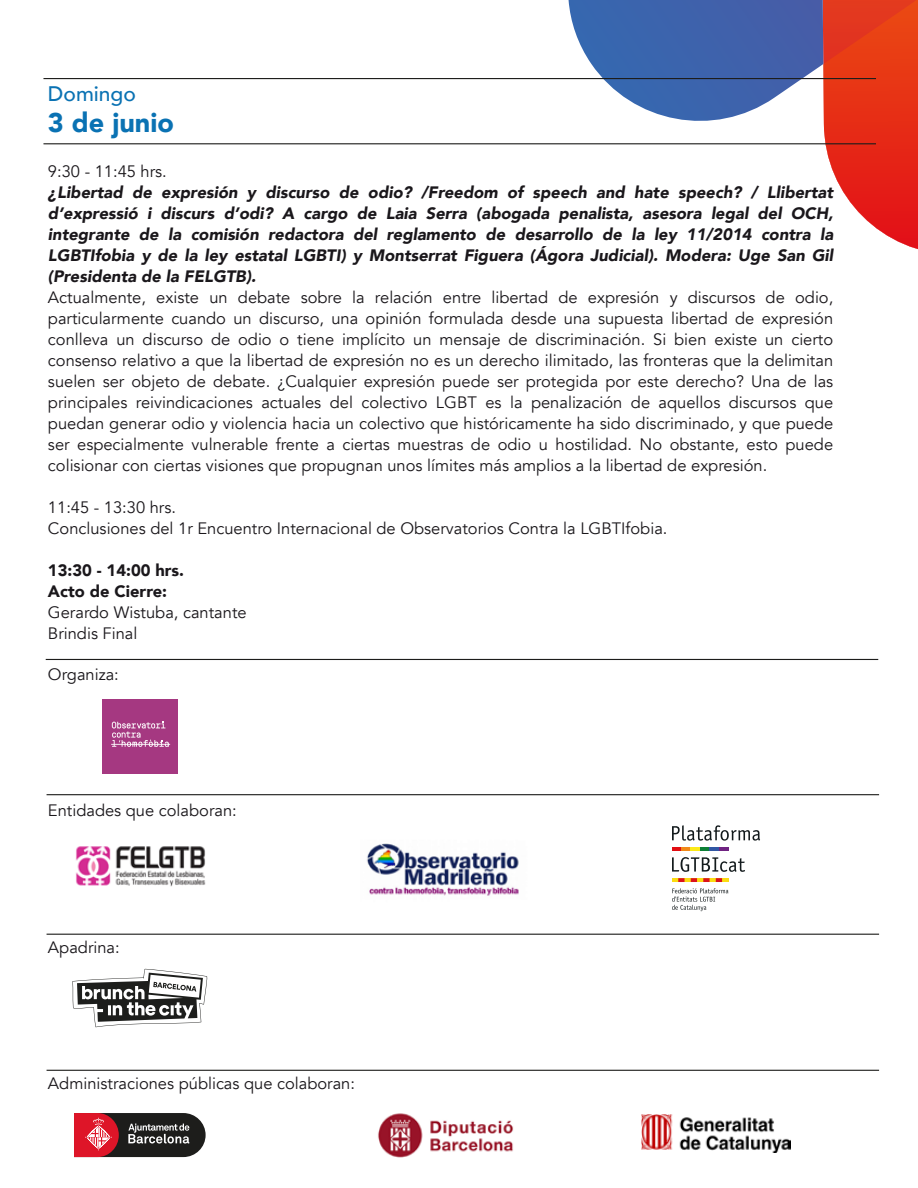
<style>
.page{position:relative;width:918px;height:1188px;background:#fff}
.page>*{position:absolute;margin:0;border:0;box-sizing:border-box;transform-origin:0 0}
.t1{font:900 27px "Avenir";color:#0a72b3}
.t2{font:500 21px "Avenir";color:#0a72b3}
.t3{font:16.5px/21px "Avenir";color:#1a171b}
.t4{font:italic 900 16.5px/21px "Avenir";color:#1a171b;text-align:justify}
.t5{font:900 16.5px/21px "Avenir";color:#1a171b}
</style>
<div class="page">
<svg style="left:547px;top:0;width:371px;height:249px"></svg>
<img style="left:75px;top:846px;width:131px;height:41px">
<img style="left:366px;top:843px;width:153px;height:53px">
<hr style="left:43px;top:143px;width:833px;height:1px;background:#1d1d1b">
<hr style="left:43px;top:78px;width:833px;height:1px;background:#1d1d1b">
<hr style="left:46px;top:659px;width:832px;height:1px;background:#1d1d1b">
<hr style="left:47px;top:934px;width:832px;height:1px;background:#1d1d1b">
<hr style="left:47px;top:1070px;width:832px;height:1px;background:#1d1d1b">
<hr style="left:47px;top:794px;width:832px;height:1px;background:#1d1d1b">
<div style="left:102px;top:700px;width:76px;height:74px;background:#a53881"></div>
<svg style="left:111px;top:722px;width:59px;height:25px"></svg>
<img style="left:378px;top:1113px;width:136px;height:45px">
<img style="left:642px;top:1115px;width:149px;height:38px">
<svg style="left:74px;top:1113px;width:132px;height:44px;background:#723c40"></svg>
<svg style="left:672px;top:825px;width:88px;height:16px"></svg>
<hr style="left:672px;top:878px;width:56px;height:4px;background:#fbdc11">
<svg style="left:678px;top:878px;width:7px;height:4px"></svg>
<svg style="left:691px;top:878px;width:6px;height:4px"></svg>
<svg style="left:703px;top:878px;width:7px;height:4px"></svg>
<svg style="left:716px;top:878px;width:6px;height:4px"></svg>
<svg style="left:672px;top:847px;width:9px;height:4px"></svg>
<hr style="left:681px;top:847px;width:10px;height:4px;background:#f18918">
<svg style="left:691px;top:847px;width:9px;height:4px"></svg>
<hr style="left:700px;top:847px;width:10px;height:4px;background:#0c8036">
<svg style="left:710px;top:847px;width:18px;height:4px"></svg>
<svg style="left:672px;top:857px;width:73px;height:15px"></svg>
<svg style="left:672px;top:888px;width:56px;height:23px"></svg>
<svg style="left:72px;top:969px;width:135px;height:58px"></svg>
<p class="t2" style="left:48px;top:75px;width:89px">Domingo</p>
<h1 class="t1" style="left:48px;top:100px;width:127px">3 de junio</h1>
<p class="t3" style="left:48px;top:161px;width:120px">9:30 - 11:45 hrs.</p>
<p class="t4" style="left:48px;top:182px;width:787px">¿Libertad de expresión y discurso de odio? /Freedom of speech and hate speech? / Llibertat d’expressió i discurs d’odi? A cargo de Laia Serra (abogada penalista, asesora legal del OCH, integrante de la comisión redactora del reglamento de desarrollo de la ley 11/2014 contra la LGBTIfobia y de la ley estatal LGBTI) y Montserrat Figuera (Ágora Judicial). Modera: Uge San Gil (Presidenta de la FELGTB).</p>
<p class="t3" style="left:48px;top:287px;width:787px;text-align:justify">Actualmente, existe un debate sobre la relación entre libertad de expresión y discursos de odio, particularmente cuando un discurso, una opinión formulada desde una supuesta libertad de expresión conlleva un discurso de odio o tiene implícito un mensaje de discriminación. Si bien existe un cierto consenso relativo a que la libertad de expresión no es un derecho ilimitado, las fronteras que la delimitan suelen ser objeto de debate. ¿Cualquier expresión puede ser protegida por este derecho? Una de las principales reivindicaciones actuales del colectivo LGBT es la penalización de aquellos discursos que puedan generar odio y violencia hacia un colectivo que históricamente ha sido discriminado, y que puede ser especialmente vulnerable frente a ciertas muestras de odio u hostilidad. No obstante, esto puede colisionar con ciertas visiones que propugnan unos límites más amplios a la libertad de expresión.</p>
<p class="t3" style="left:48px;top:497px;width:621px">11:45 - 13:30 hrs.<br>Conclusiones del 1r Encuentro Internacional de Observatorios Contra la LGBTIfobia.</p>
<p class="t5" style="left:48px;top:560px;width:138px">13:30 - 14:00 hrs.<br>Acto de Cierre:</p>
<p class="t3" style="left:48px;top:602px;width:200px">Gerardo Wistuba, cantante<br>Brindis Final</p>
<p class="t3" style="left:48px;top:664px;width:72px">Organiza:</p>
<p class="t3" style="left:48px;top:800px;width:190px">Entidades que colaboran:</p>
<p class="t3" style="left:48px;top:937px;width:73px">Apadrina:</p>
<p class="t3" style="left:48px;top:1073px;width:309px">Administraciones públicas que colaboran:</p>
</div>
